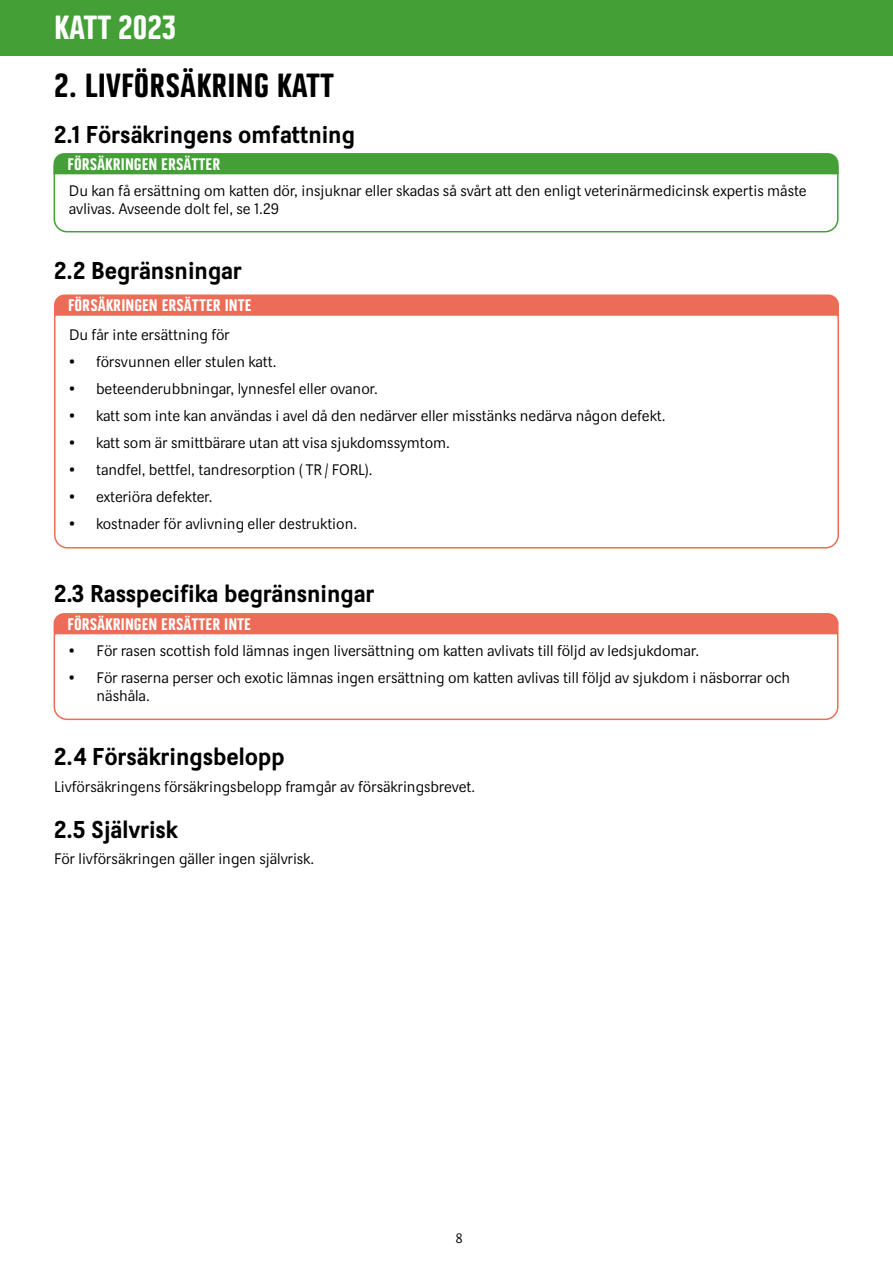
<style>
.page{position:relative;width:893px;height:1263px;background:#fff}
.page>*{position:absolute;margin:0;border:0;box-sizing:border-box;transform-origin:0 0}
.Heading_1{font:33px "Dina Headline";color:#000}
.t1{font:33px "Dina Headline";color:#fff}
.Heading_2{font:700 24px "Dina";color:#000}
.t2{font:16.5px "Dina Headline";color:#fff}
.Villkor_text_2{font:15px/18px "Dina";color:#000}
.t3{font:13.5px "Dina";color:#000}
</style>
<div class="page">
<div style="left:0;top:0;width:893px;height:55px;background:#449f36"></div>
<div style="left:54px;top:624px;width:784px;height:96px;border:2px solid #ed6c58;border-radius:13px"></div>
<div style="left:54px;top:613px;width:784px;height:21px;background:#ed6c58"></div>
<div style="left:54px;top:154px;width:784px;height:78px;border:2px solid #449f36;border-radius:13px"></div>
<div style="left:54px;top:153px;width:784px;height:21px;background:#449f36"></div>
<svg style="left:54px;top:294px;width:785px;height:22px;background:#ed715d"></svg>
<h1 class="t1" style="left:54px;top:9px;width:124px">KATT 2023</h1>
<p class="Heading_1" style="left:54px;top:67px;width:282px">2. LIVFÖRSÄKRING KATT</p>
<p class="Heading_2" style="left:54px;top:120px;width:303px">2.1 Försäkringens omfattning</p>
<p class="Villkor_text_2" style="left:69px;top:182px;width:739px">Du kan få ersättning om katten dör, insjuknar eller skadas så svårt att den enligt veterinärmedicinsk expertis måste avlivas. Avseende dolt fel, se 1.29</p>
<p class="t2" style="left:68px;top:155px;width:154px">FÖRSÄKRINGEN ERSÄTTER</p>
<p class="Heading_2" style="left:54px;top:256px;width:189px">2.2 Begränsningar</p>
<p class="t2" style="left:68px;top:296px;width:185px">FÖRSÄKRINGEN ERSÄTTER INTE</p>
<p class="Villkor_text_2" style="left:69px;top:326px;width:162px">Du får inte ersättning för</p>
<p class="Villkor_text_2" style="left:69px;top:353px;width:209px">• försvunnen eller stulen katt.</p>
<p class="Villkor_text_2" style="left:69px;top:380px;width:310px">• beteenderubbningar, lynnesfel eller ovanor.</p>
<p class="Villkor_text_2" style="left:69px;top:407px;width:598px">• katt som inte kan användas i avel då den nedärver eller misstänks nedärva någon defekt.</p>
<p class="Villkor_text_2" style="left:69px;top:434px;width:383px">• katt som är smittbärare utan att visa sjukdomssymtom.</p>
<p class="Villkor_text_2" style="left:69px;top:461px;width:305px">• tandfel, bettfel, tandresorption ( TR / FORL).</p>
<p class="Villkor_text_2" style="left:69px;top:488px;width:145px">• exteriöra defekter.</p>
<p class="Villkor_text_2" style="left:69px;top:515px;width:290px">• kostnader för avlivning eller destruktion.</p>
<p class="Heading_2" style="left:54px;top:579px;width:322px">2.3 Rasspecifika begränsningar</p>
<p class="Villkor_text_2" style="left:69px;top:641px;width:632px">• För rasen scottish fold lämnas ingen liversättning om katten avlivats till följd av ledsjukdomar.</p>
<p class="Villkor_text_2" style="left:97px;top:668px;width:695px;text-indent:-28px">• För raserna perser och exotic lämnas ingen ersättning om katten avlivas till följd av sjukdom i näsborrar och näshåla.</p>
<p class="t2" style="left:68px;top:614px;width:185px">FÖRSÄKRINGEN ERSÄTTER INTE</p>
<p class="Heading_2" style="left:54px;top:742px;width:232px">2.4 Försäkringsbelopp</p>
<p class="Villkor_text_2" style="left:54px;top:777px;width:423px">Livförsäkringens försäkringsbelopp framgår av försäkringsbrevet.</p>
<p class="Heading_2" style="left:54px;top:815px;width:125px">2.5 Självrisk</p>
<p class="Villkor_text_2" style="left:54px;top:850px;width:262px">För livförsäkringen gäller ingen självrisk.</p>
<p class="t3" style="left:455px;top:1230px;width:9px">8</p>
</div>
